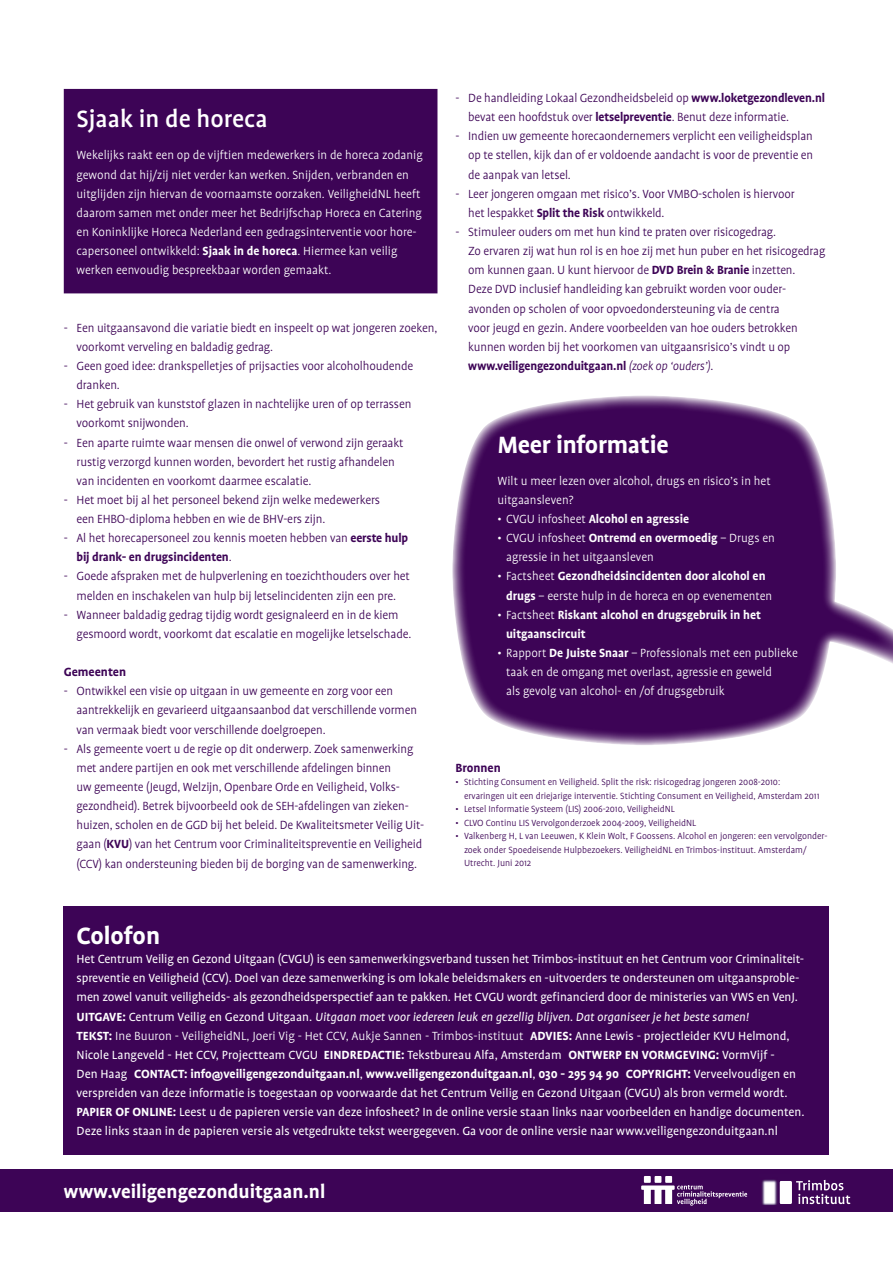
<style>
.page{position:relative;width:893px;height:1263px;background:#fff}
.page>*{position:absolute;margin:0;border:0;box-sizing:border-box;transform-origin:0 0}
.Ballon_kop{font:700 27px "Profile";letter-spacing:-.01em;color:#fff}
.Kader_kop{font:500 27px "Profile";color:#fff}
.t1{font:700 21.15px "Profile";color:#fff}
.Broodtekst{font:300 13.5px/19.2px "Profile";letter-spacing:-.01em;color:#3d0456}
.Colofon_broodtekst{font:13.5px/19.2px "Profile";letter-spacing:-.005em;color:#fff}
.Broodtekst-2{font:300 13.5px/19.2px "Profile";color:#fff}
.Broodtekst-3{font:700 13.5px/19.2px "Profile";color:#fff}
.t2{font:italic 13.5px "Profile";color:#fff}
.Paragraaf_kop{font:700 13.5px "Profile";color:#3d0456}
.Broodtekst-4{font:700 13.5px "Profile";color:#3d0456}
.Broodtekst-5{font:300 10.2px/13.5px "Profile";color:#3d0456}
.s1{font-weight:700}
.s2{font-style:italic}
.s3{font-weight:300}
.s4{font-weight:700;font-style:normal}
.s5{font-style:normal}
.s6{font-weight:400}
</style>
<div class="page">
<div style="left:64px;top:89px;width:373px;height:204px;background:#3d0456"></div>
<div style="left:64px;top:906px;width:765px;height:248px;background:#3d0456"></div>
<div style="left:0;top:1169px;width:893px;height:43px;background:#3d0456"></div>
<svg style="left:641px;top:1176px;width:106px;height:29px"></svg>
<svg style="left:796px;top:1180px;width:54px;height:24px"></svg>
<div style="left:780px;top:1181px;width:12px;height:23px;background:#fff"></div>
<img style="left:761px;top:1179px;width:19px;height:26px">
<svg style="left:452px;top:395px;width:441px;height:350px;fill:#3d0456"></svg>
<p class="Kader_kop" style="left:77px;top:105px;width:193px">Sjaak in de horeca</p>
<p class="Broodtekst-2" style="left:77px;top:146px;width:348px">Wekelijks raakt een op de vijftien medewerkers in de horeca zodanig gewond dat hij/zij niet verder kan werken. Snijden, verbranden en uitglijden zijn hiervan de voornaamste oorzaken. VeiligheidNL heeft daarom samen met onder meer het Bedrijfschap Horeca en Catering en Koninklijke Horeca Nederland een gedragsinterventie voor hore&shy;capersoneel ontwikkeld: <span class="s1">Sjaak in de horeca</span>. Hiermee kan veilig werken eenvoudig bespreekbaar worden gemaakt.</p>
<p class="Broodtekst" style="left:77px;top:318px;width:362px;text-indent:-13px">- Een uitgaansavond die variatie biedt en inspeelt op wat jongeren zoeken, voorkomt verveling en baldadig gedrag.</p>
<p class="Broodtekst" style="left:77px;top:356px;width:338px;text-indent:-13px">- Geen goed idee: drankspelletjes of prijsacties voor alcoholhoudende dranken.</p>
<p class="Broodtekst" style="left:77px;top:395px;width:336px;text-indent:-13px">- Het gebruik van kunststof glazen in nachtelijke uren of op terrassen voorkomt snijwonden.</p>
<p class="Broodtekst" style="left:77px;top:433px;width:329px;text-indent:-13px">- Een aparte ruimte waar mensen die onwel of verwond zijn geraakt rustig verzorgd kunnen worden, bevordert het rustig afhandelen van incidenten en voorkomt daarmee escalatie.</p>
<p class="Broodtekst" style="left:77px;top:490px;width:305px;text-indent:-13px">- Het moet bij al het personeel bekend zijn welke medewerkers een EHBO-diploma hebben en wie de BHV-ers zijn.</p>
<p class="Broodtekst" style="left:77px;top:529px;width:333px;text-indent:-13px">- Al het horecapersoneel zou kennis moeten hebben van <span class="s1">eerste hulp bij drank- en drugsincidenten</span>.</p>
<p class="Broodtekst" style="left:64px;top:567px;width:348px;text-align:center">- Goede afspraken met de hulpverlening en toezichthouders over het melden en inschakelen van hulp bij letselincidenten zijn een pre.</p>
<p class="Broodtekst" style="left:77px;top:605px;width:336px;text-indent:-13px">- Wanneer baldadig gedrag tijdig wordt gesignaleerd en in de kiem gesmoord wordt, voorkomt dat escalatie en mogelijke letselschade.</p>
<p class="Paragraaf_kop" style="left:64px;top:665px;width:64px">Gemeenten</p>
<p class="Broodtekst" style="left:77px;top:682px;width:342px;text-indent:-13px">- Ontwikkel een visie op uitgaan in uw gemeente en zorg voor een aantrekkelijk en gevarieerd uitgaansaanbod dat verschillende vormen van vermaak biedt voor verschillende doelgroepen.</p>
<p class="Broodtekst" style="left:77px;top:739px;width:349px;text-indent:-13px">- Als gemeente voert u de regie op dit onderwerp. Zoek samenwerking met andere partijen en ook met verschillende afdelingen binnen<br>uw gemeente (Jeugd, Welzijn, Openbare Orde en Veiligheid, Volks&shy;gezondheid). Betrek bijvoorbeeld ook de SEH-afdelingen van zieken&shy;huizen, scholen en de GGD bij het beleid. De Kwaliteitsmeter Veilig Uit&shy;gaan (<span class="s1">KVU</span>) van het Centrum voor Criminaliteitspreventie en Veiligheid (CCV) kan ondersteuning bieden bij de borging van de samenwerking.</p>
<p class="Broodtekst" style="left:468px;top:88px;width:358px;text-indent:-13px">- De handleiding Lokaal Gezondheidsbeleid op <span class="s1">www.loketgezondleven.nl </span>bevat een hoofdstuk over <span class="s1">letselpreventie</span>. Benut deze informatie.</p>
<p class="Broodtekst" style="left:468px;top:127px;width:346px;text-align:justify;text-indent:-13px">- Indien uw gemeente horecaondernemers verplicht een veiligheidsplan op te stellen, kijk dan of er voldoende aandacht is voor de preventie en de aanpak van letsel.</p>
<p class="Broodtekst" style="left:468px;top:184px;width:328px;text-indent:-13px">- Leer jongeren omgaan met risico’s. Voor VMBO-scholen is hiervoor het lespakket <span class="s1">Split the Risk</span> ontwikkeld.</p>
<p class="Broodtekst" style="left:468px;top:222px;width:359px;text-indent:-13px">- Stimuleer ouders om met hun kind te praten over risicogedrag.<br>Zo ervaren zij wat hun rol is en hoe zij met hun puber en het risicogedrag om kunnen gaan. U kunt hiervoor de <span class="s1">DVD Brein &amp; Branie</span> inzetten.<br>Deze DVD inclusief handleiding kan gebruikt worden voor ouder-- avonden op scholen of voor opvoedondersteuning via de centra<br>voor jeugd en gezin. Andere voorbeelden van hoe ouders betrokken kunnen worden bij het voorkomen van uitgaansrisico’s vindt u op <span class="s1">www.veiligengezonduitgaan.nl</span> <span class="s2">(zoek op ‘ouders’)</span>.</p>
<p class="Ballon_kop" style="left:497px;top:430px;width:173px">Meer informatie</p>
<p class="Broodtekst-2" style="left:497px;top:471px;width:275px">Wilt u meer lezen over alcohol, drugs en risico’s in het uitgaansleven?</p>
<p class="Broodtekst-3" style="left:497px;top:509px;width:193px"><span class="s3">• CVGU infosheet</span> Alcohol en agressie</p>
<p class="Broodtekst-2" style="left:506px;top:529px;width:270px;text-indent:-9px">• CVGU infosheet <span class="s1">Ontremd en overmoedig</span> – Drugs en agressie in het uitgaansleven</p>
<p class="Broodtekst-2" style="left:506px;top:567px;width:268px;text-indent:-9px">• Factsheet <span class="s1">Gezondheidsincidenten door alcohol en drugs</span> – eerste hulp in de horeca en op evenementen</p>
<p class="Broodtekst-3" style="left:506px;top:605px;width:257px;text-indent:-9px"><span class="s3">• Factsheet</span> Riskant alcohol en drugsgebruik in het uitgaanscircuit</p>
<p class="Broodtekst-2" style="left:506px;top:643px;width:293px;text-indent:-9px">• Rapport <span class="s1">De Juiste Snaar</span> – Professionals met een publieke taak en de omgang met overlast, agressie en geweld<br>als gevolg van alcohol- en /of drugsgebruik</p>
<p class="Broodtekst-4" style="left:455px;top:760px;width:47px">Bronnen</p>
<p class="Broodtekst-5" style="left:464px;top:775px;width:357px;text-indent:-9px">• Stichting Consument en Veiligheid. Split the risk: risicogedrag -jongeren 2008-2010: ervaringen uit een driejarige interventie. Stichting Consument en Veiligheid, Amsterdam 2011</p>
<p class="Broodtekst-5" style="left:455px;top:802px;width:221px">• Letsel Informatie Systeem (LIS) 2006-2010, VeiligheidNL</p>
<p class="Broodtekst-5" style="left:455px;top:816px;width:242px">• CLVO Continu LIS Vervolgonderzoek 2004-2009, VeiligheidNL</p>
<p class="Broodtekst-5" style="left:464px;top:829px;width:365px;text-indent:-9px">• Valkenberg H, L van Leeuwen, K Klein Wolt, F Goossens. Alcohol en jongeren: een vervolgonder&shy;zoek onder Spoedeisende Hulpbezoekers. VeiligheidNL en Trimbos-instituut. Amsterdam/<br>Utrecht. Juni 2012</p>
<p class="Ballon_kop" style="left:77px;top:921px;width:85px">Colofon</p>
<p class="Colofon_broodtekst" style="left:77px;top:949px;width:729px">Het Centrum Veilig en Gezond Uitgaan (CVGU) is een samenwerkingsverband tussen het Trimbos-instituut en het Centrum voor Criminaliteit&shy;spreventie en Veiligheid (CCV). Doel van deze samenwerking is om lokale beleidsmakers en -uitvoerders te ondersteunen om uitgaansproble&shy;men zowel vanuit veiligheids- als gezondheidsperspectief aan te pakken. Het CVGU wordt gefinancierd door de ministeries van VWS en VenJ.</p>
<p class="Broodtekst-3" style="left:77px;top:1007px;width:16px">Uitgave</p>
<p class="t2" style="left:122px;top:1009px;width:628px"><span class="s4">:</span> <span class="s5">Centrum Veilig en Gezond Uitgaan.</span> Uitgaan moet voor iedereen leuk en gezellig blijven. Dat organiseer je het beste samen!</p>
<p class="Broodtekst-3" style="left:77px;top:1026px;width:14px">Tekst</p>
<p class="Broodtekst-2" style="left:109px;top:1026px;width:436px"><span class="s1">:</span> Ine Buuron - VeiligheidNL, Joeri Vig - Het CCV, Aukje Sannen - Trimbos-instituut <span class="s1">Advies</span></p>
<p class="Colofon_broodtekst" style="left:569px;top:1026px;width:222px"><span class="s1">:</span> Anne Lewis - projectleider KVU Helmond,</p>
<p class="Colofon_broodtekst" style="left:77px;top:1045px;width:273px">Nicole Langeveld - Het CCV, Projectteam CVGU <span class="s1">Eindredactie</span></p>
<p class="Colofon_broodtekst" style="left:401px;top:1045px;width:193px"><span class="s1">:</span> Tekstbureau Alfa, Amsterdam <span class="s1">Ontwerp</span></p>
<p class="Broodtekst-3" style="left:625px;top:1045px;width:57px">en vormgevi</p>
<p class="Colofon_broodtekst" style="left:700px;top:1045px;width:77px"><span class="s1">ng:</span> VormVijf -</p>
<p class="Colofon_broodtekst" style="left:77px;top:1064px;width:89px">Den Haag <span class="s1">Contact</span></p>
<p class="Broodtekst-3" style="left:184px;top:1064px;width:479px">: info@veiligengezonduitgaan.nl<span class="s6">,</span> www.veiligengezonduitgaan.nl<span class="s6">,</span> 030 - 295 94 90 Copyright</p>
<p class="Colofon_broodtekst" style="left:77px;top:1064px;width:721px;text-indent:611px"><span class="s1">:</span> Verveelvoudigen en verspreiden van deze informatie is toegestaan op voorwaarde dat het Centrum Veilig en Gezond Uitgaan (CVGU) als bron vermeld wordt. <span class="s1">papier</span></p>
<p class="Colofon_broodtekst" style="left:77px;top:1103px;width:730px;text-indent:39px"><span class="s1">of online:</span> Leest u de papieren versie van deze infosheet? In de online versie staan links naar voorbeelden en handige documenten.<br>Deze links staan in de papieren versie als vetgedrukte tekst weergegeven. Ga voor de online versie naar www.veiligengezonduitgaan.nl</p>
<p class="t1" style="left:64px;top:1180px;width:263px">www.veiligengezonduitgaan.nl</p>
</div>
